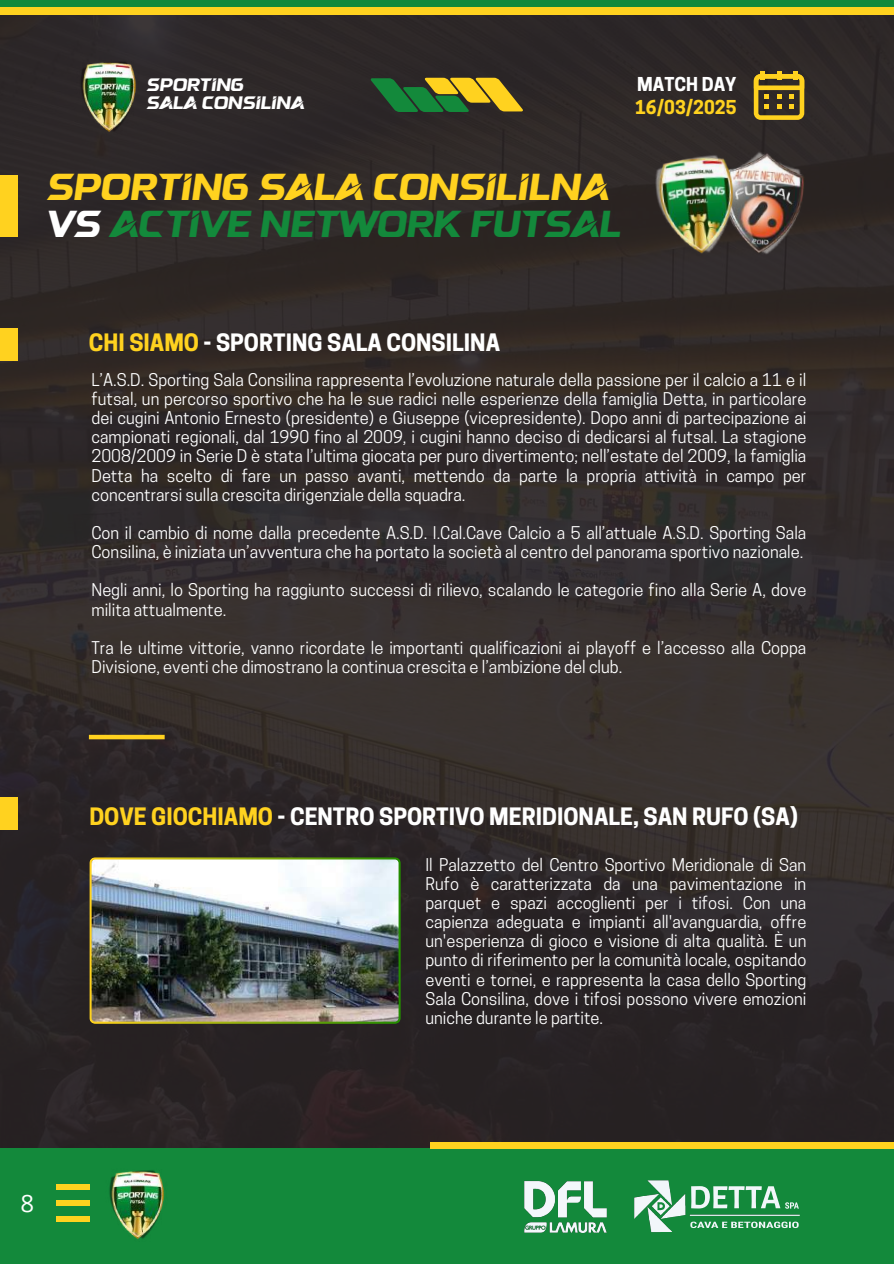
<style>
.page{position:relative;width:894px;height:1264px;background:#fff}
.page>*{position:absolute;margin:0;border:0;box-sizing:border-box;transform-origin:0 0}
.t1{font:37.5px/37.2px "Semakin";color:#ffd21f}
.t2{font:24px "Open Sans";color:#fff}
.t3{font:700 22.5px "Cooper Hewitt";color:#fff}
.t4{font:18px/18px "Semakin";color:#fff}
.t5{font:700 18px "Cooper Hewitt";color:#ffd21f}
.t6{font:700 18px "Cooper Hewitt";color:#fff}
.t7{font:16.5px/19.2px "Cooper Hewitt";color:#fff}
.s1{color:#fff}
.s2{color:#13893b}
.s3{color:#ffd21f}
</style>
<div class="page">
<img style="left:0;top:15px;width:893px;height:1133px">
<div style="left:0;top:797px;width:17px;height:33px;background:#ffd21f"></div>
<div style="left:89px;top:734px;width:76px;height:5px;background:#ffd21f"></div>
<img style="left:89px;top:857px;width:311px;height:166px">
<div style="left:0;top:328px;width:17px;height:32px;background:#ffd21f"></div>
<div style="left:0;top:1148px;width:893px;height:115px;background:#13893b"></div>
<div style="left:56px;top:1216px;width:34px;height:5px;background:#ffd21f"></div>
<div style="left:56px;top:1200px;width:34px;height:5px;background:#ffd21f"></div>
<div style="left:56px;top:1184px;width:34px;height:5px;background:#ffd21f"></div>
<svg style="left:702px;top:1226px;width:96px;height:1px"></svg>
<svg style="left:702px;top:1186px;width:77px;height:16px"></svg>
<img style="left:702px;top:1202px;width:98px;height:24px">
<img style="left:634px;top:1180px;width:68px;height:53px">
<img style="left:642px;top:1187px;width:32px;height:38px">
<img style="left:524px;top:1181px;width:83px;height:52px">
<div style="left:429px;top:1142px;width:464px;height:6px;background:#ffd21f"></div>
<img style="left:109px;top:1170px;width:56px;height:70px">
<svg style="left:370px;top:78px;width:153px;height:34px;background:#687e2a"></svg>
<div style="left:0;top:175px;width:17px;height:61px;background:#ffd21f"></div>
<img style="left:747px;top:147px;width:72px;height:113px">
<img style="left:647px;top:143px;width:100px;height:119px">
<img style="left:76px;top:54px;width:66px;height:81px">
<div style="left:0;top:0;width:893px;height:15px;background:#ffd21f"></div>
<div style="left:0;top:0;width:893px;height:7px;background:#13893b"></div>
<div style="left:760px;top:72px;width:5px;height:8px;background:#ffd21f"></div>
<div style="left:776px;top:72px;width:5px;height:8px;background:#ffd21f"></div>
<div style="left:792px;top:72px;width:5px;height:8px;background:#ffd21f"></div>
<svg style="left:753px;top:74px;width:51px;height:46px;background:#927a23"></svg>
<p class="t4" style="left:146px;top:77px;width:159px">SPORTING<br>SALA CONSILINA</p>
<p class="t6" style="left:637px;top:77px;width:101px">MATCH DAY</p>
<p class="t5" style="left:635px;top:101px;width:103px">16/03/2025</p>
<h1 class="t1" style="left:46px;top:172px;width:576px">SPORTING SALA CONSILILNA<br><span class="s1">VS</span> <span class="s2">ACTIVE NETWORK FUTSAL</span></h1>
<h3 class="t3" style="left:89px;top:334px;width:412px"><span class="s3">CHI SIAMO</span> - SPORTING SALA CONSILINA</h3>
<p class="t7" style="left:91px;top:372px;width:716px;text-align:justify">L’A.S.D. Sporting Sala Consilina rappresenta l’evoluzione naturale della passione per il calcio a 11 e il futsal, un percorso sportivo che ha le sue radici nelle esperienze della famiglia Detta, in particolare dei cugini Antonio Ernesto (presidente) e Giuseppe (vicepresidente). Dopo anni di partecipazione ai campionati regionali, dal 1990 fino al 2009, i cugini hanno deciso di dedicarsi al futsal. La stagione 2008/2009 in Serie D è stata l’ultima giocata per puro divertimento; nell’estate del 2009, la famiglia Detta ha scelto di fare un passo avanti, mettendo da parte la propria attività in campo per concentrarsi sulla crescita dirigenziale della squadra.</p>
<p class="t7" style="left:91px;top:525px;width:716px">Con il cambio di nome dalla precedente A.S.D. I.Cal.Cave Calcio a 5 all’attuale A.S.D. Sporting Sala<br>Consilina, è iniziata un’avventura che ha portato la società al centro del panorama sportivo nazionale.</p>
<p class="t7" style="left:91px;top:582px;width:716px">Negli anni, lo Sporting ha raggiunto successi di rilievo, scalando le categorie fino alla Serie A, dove milita attualmente.</p>
<p class="t7" style="left:91px;top:640px;width:716px">Tra le ultime vittorie, vanno ricordate le importanti qualificazioni ai playoff e l’accesso alla Coppa<br>Divisione, eventi che dimostrano la continua crescita e l’ambizione del club.</p>
<h3 class="t3" style="left:89px;top:807px;width:710px"><span class="s3">DOVE GIOCHIAMO</span> - CENTRO SPORTIVO MERIDIONALE, SAN RUFO (SA)</h3>
<p class="t7" style="left:425px;top:857px;width:382px;text-align:justify">Il Palazzetto del Centro Sportivo Meridionale di San Rufo è caratterizzata da una pavimentazione in parquet e spazi accoglienti per i tifosi. Con una capienza adeguata e impianti all'avanguardia, offre un'esperienza di gioco e visione di alta qualità. È un punto di riferimento per la comunità locale, ospitando eventi e tornei, e rappresenta la casa dello Sporting Sala Consilina, dove i tifosi possono vivere emozioni uniche durante le partite.</p>
<h2 class="t2" style="left:20px;top:1186px;width:15px">8</h2>
</div>
